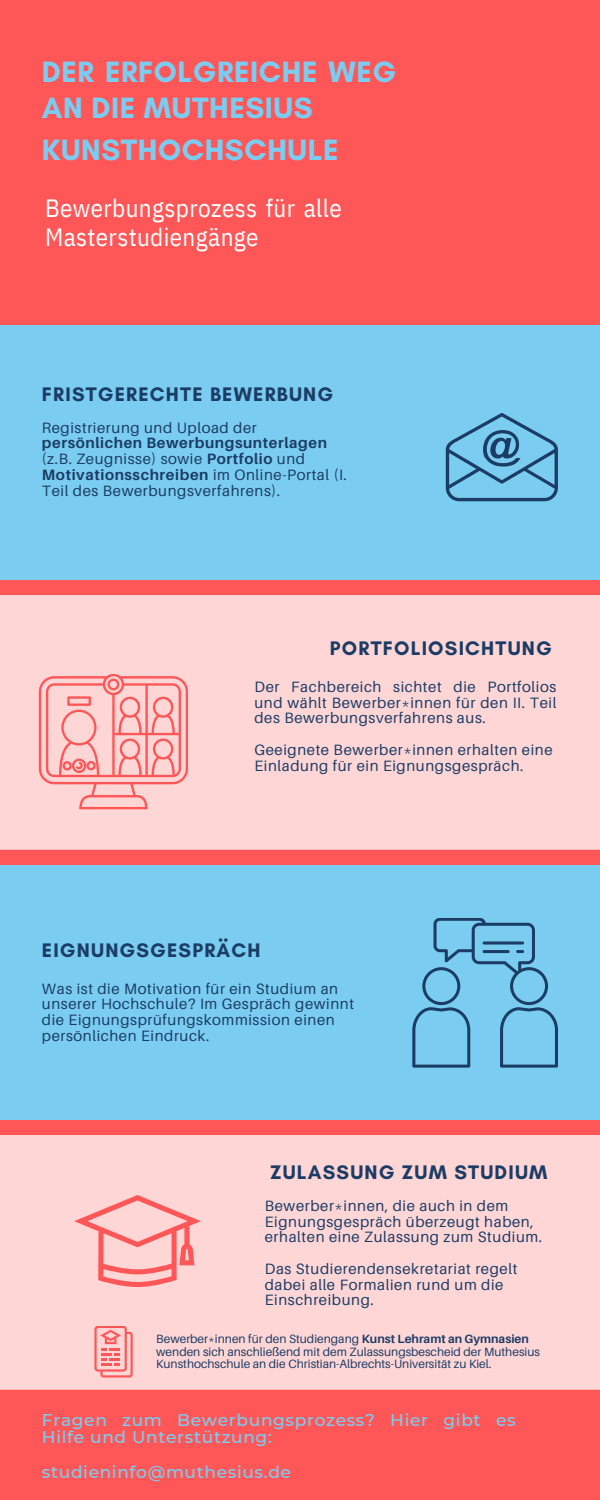
<style>
.page{position:relative;width:600px;height:1500px;background:#ff5757}
.page>*{position:absolute;margin:0;border:0;box-sizing:border-box;transform-origin:0 0}
.t1{font:700 30px/36px "Glacial Indifference";letter-spacing:.02em;color:#7acdf1}
.t2{font:25px/29.2px "IBM Plex Sans Cond";letter-spacing:.015em;color:#fff}
.t3{font:700 20px "Glacial Indifference";letter-spacing:.06em;color:#1b3c65}
.t4{font:500 17px/17.2px "Montserrat";letter-spacing:.04em;color:#7acdf1}
.t5{font:15px/15.8px "Aileron";letter-spacing:.04em;color:#1b3c65}
.t6{font:12px/12.8px "Aileron";color:#1b3c65}
.s1{font-weight:700}
</style>
<div class="page">
<div style="left:0;top:595px;width:600px;height:255px;background:#ffd6d6"></div>
<svg style="left:39px;top:674px;width:149px;height:135px"></svg>
<div style="left:0;top:1135px;width:600px;height:255px;background:#ffd6d6"></div>
<svg style="left:74px;top:1195px;width:127px;height:92px"></svg>
<svg style="left:94px;top:1326px;width:39px;height:52px"></svg>
<div style="left:0;top:865px;width:600px;height:255px;background:#7acdf1"></div>
<svg style="left:412px;top:918px;width:146px;height:150px"></svg>
<div style="left:0;top:325px;width:600px;height:255px;background:#7acdf1"></div>
<svg style="left:446px;top:413px;width:112px;height:88px"></svg>
<h1 class="t1" style="left:42px;top:53px;width:355px">DER ERFOLGREICHE WEG<br>AN DIE MUTHESIUS</h1>
<h1 class="t1" style="left:42px;top:131px;width:298px">KUNSTHOCHSCHULE</h1>
<h2 class="t2" style="left:45px;top:193px;width:298px">Bewerbungsprozess für alle<br>Masterstudiengänge</h2>
<h3 class="t3" style="left:42px;top:382px;width:293px">FRISTGERECHTE BEWERBUNG</h3>
<p class="t5" style="left:42px;top:419px;width:217px">Registrierung und Upload der</p>
<p class="t5" style="left:42px;top:435px;width:306px"><span class="s1">persönlichen Bewerbungsunterlagen </span>(z.B. Zeugnisse) sowie <span class="s1">Portfolio</span> und <span class="s1">Motivationsschreiben</span> im Online-Portal (I.<br>Teil des Bewerbungsverfahrens).</p>
<h3 class="t3" style="left:330px;top:636px;width:223px">PORTFOLIOSICHTUNG</h3>
<p class="t5" style="left:254px;top:678px;width:304px;text-align:justify">Der Fachbereich sichtet die Portfolios und wählt Bewerber*innen für den II. Teil des Bewerbungsverfahrens aus.</p>
<p class="t5" style="left:254px;top:741px;width:300px">Geeignete Bewerber*innen erhalten eine<br>Einladung für ein Eignungsgespräch.</p>
<h3 class="t3" style="left:42px;top:938px;width:220px">EIGNUNGSGESPRÄCH</h3>
<p class="t5" style="left:42px;top:980px;width:314px">Was ist die Motivation für ein Studium an unserer Hochschule? Im Gespräch gewinnt die Eignungsprüfungskommission einen persönlichen Eindruck.</p>
<h3 class="t3" style="left:270px;top:1160px;width:279px">ZULASSUNG ZUM STUDIUM</h3>
<p class="t5" style="left:265px;top:1197px;width:279px">Bewerber*innen, die auch in dem<br>Eignungsgespräch überzeugt haben, erhalten eine Zulassung zum Studium.</p>
<p class="t5" style="left:265px;top:1260px;width:254px">Das Studierendensekretariat regelt dabei alle Formalien rund um die<br>Einschreibung.</p>
<p class="t6" style="left:156px;top:1332px;width:385px">Bewerber*innen für den Studiengang <span class="s1">Kunst Lehramt an Gymnasien </span>wenden sich anschließend mit dem Zulassungsbescheid der Muthesius<br>Kunsthochschule an die Christian-Albrechts-Universität zu Kiel.</p>
<p class="t4" style="left:42px;top:1411px;width:475px">Fragen zum Bewerbungsprozess? Hier gibt es<br>Hilfe und Unterstützung:</p>
<p class="t4" style="left:42px;top:1463px;width:251px">studieninfo@muthesius.de</p>
</div>
